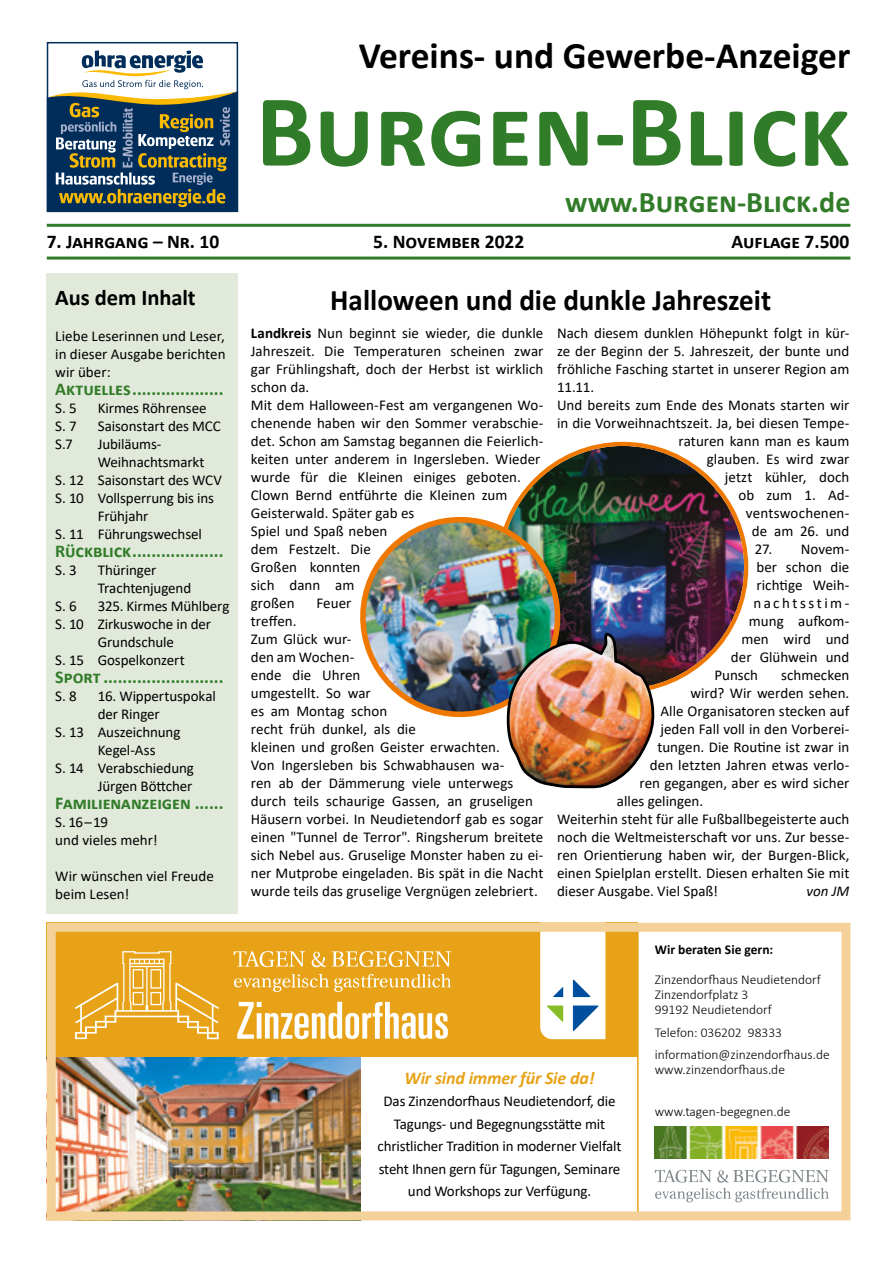
<style>
.page{position:relative;width:893px;height:1263px;background:#fff}
.page>*{position:absolute;margin:0;border:0;box-sizing:border-box;transform-origin:0 0}
.t1{font:700 103.5px "Calibri";color:#317c28}
.t2{font:700 37.5px "Calibri";color:#000}
.Headline_1{font:700 30px "Calibri";color:#000}
.t3{font:700 30px "Calibri";color:#317c28}
.Headline_grüner_Kast{font:700 22.5px "Calibri";letter-spacing:-.005em;color:#000}
.t4{font:700 19.5px "Calibri";color:#000}
.Fließtext{font:700 18px "Calibri";letter-spacing:-.005em;color:#317c28}
.t5{font:italic 700 18px "Calibri";letter-spacing:-.01em;color:#e7a217}
.Fließtext-2{font:15px/18px "Calibri";color:#000}
.Fließtext-3{font:15px "Calibri";letter-spacing:.165em;color:#000}
.Fließtext-4{font:italic 15px "Calibri";color:#000}
.t6{font:300 13.5px/15px "Calibri";color:#000}
.t7{font:700 13.5px "Calibri";color:#000}
.s1{font-weight:700}
</style>
<div class="page">
<div style="left:47px;top:273px;width:191px;height:641px;background:#e1e9db"></div>
<img style="left:510px;top:446px;width:234px;height:242px">
<img style="left:360px;top:511px;width:300px;height:278px">
<svg style="left:50px;top:50px;width:185px;height:159px"></svg>
<div style="left:47px;top:42px;width:191px;height:170px;border:2px solid #002d59"></div>
<hr style="left:47px;top:224px;width:803px;height:3px;background:#317c28">
<hr style="left:47px;top:257px;width:803px;height:3px;background:#317c28">
<img style="left:57px;top:1057px;width:304px;height:153px">
<div style="left:47px;top:923px;width:591px;height:134px;background:#e7a217"></div>
<svg style="left:540px;top:933px;width:65px;height:106px;background:#e7eef0"></svg>
<svg style="left:655px;top:1170px;width:174px;height:32px"></svg>
<img style="left:655px;top:1126px;width:174px;height:33px">
<hr style="left:637px;top:925px;width:2px;height:295px;background:#e7a217">
<svg style="left:75px;top:951px;width:376px;height:88px"></svg>
<div style="left:47px;top:923px;width:803px;height:297px;border:9px solid #f4d199"></div>
<p class="t2" style="left:359px;top:29px;width:493px">Vereins- und Gewerbe-Anzeiger</p>
<p class="t1" style="left:256px;top:58px;width:596px">Burgen-Blick</p>
<p class="t3" style="left:565px;top:181px;width:287px">www.Burgen-Blick.de</p>
<p class="t4" style="left:47px;top:228px;width:174px">7. Jahrgang – Nr. 10</p>
<p class="t4" style="left:373px;top:228px;width:153px">5. November 2022</p>
<p class="t4" style="left:731px;top:228px;width:119px">Auflage 7.500</p>
<p class="Headline_grüner_Kast" style="left:55px;top:282px;width:142px">Aus dem Inhalt</p>
<p class="Fließtext-2" style="left:55px;top:327px;width:171px">Liebe Leserinnen und Leser,</p>
<p class="Fließtext-2" style="left:55px;top:345px;width:172px">in dieser Ausgabe berichten wir über:</p>
<p class="Fließtext" style="left:55px;top:376px;width:170px">Aktuelles...................</p>
<p class="Fließtext-2" style="left:55px;top:399px;width:23px">S. 5</p>
<p class="Fließtext-2" style="left:98px;top:399px;width:110px">Kirmes Röhrensee</p>
<p class="Fließtext-2" style="left:55px;top:417px;width:23px">S. 7</p>
<p class="Fließtext-2" style="left:98px;top:417px;width:124px">Saisonstart des MCC</p>
<p class="Fließtext-2" style="left:55px;top:435px;width:19px">S.7</p>
<p class="Fließtext-2" style="left:98px;top:435px;width:65px">Jubiläums-</p>
<p class="Fließtext-2" style="left:98px;top:453px;width:108px">Weihnachtsmarkt</p>
<p class="Fließtext-2" style="left:55px;top:471px;width:168px">S. 12 Saisonstart des WCV</p>
<p class="Fließtext-2" style="left:98px;top:489px;width:118px;text-indent:-43px">S. 10 Vollsperrung bis ins<br>Frühjahr</p>
<p class="Fließtext-2" style="left:55px;top:525px;width:148px">S. 11 Führungswechsel</p>
<p class="Fließtext" style="left:55px;top:538px;width:170px">Rückblick...................</p>
<p class="Fließtext-2" style="left:55px;top:561px;width:23px">S. 3</p>
<p class="Fließtext-2" style="left:98px;top:561px;width:95px">Thüringer<br>Trachtenjugend</p>
<p class="Fließtext-2" style="left:55px;top:597px;width:23px">S. 6</p>
<p class="Fließtext-2" style="left:98px;top:597px;width:133px">325. Kirmes Mühlberg</p>
<p class="Fließtext-2" style="left:55px;top:615px;width:157px;text-align:center">S. 10 Zirkuswoche in der<br>Grundschule</p>
<p class="Fließtext-2" style="left:55px;top:651px;width:131px">S. 15 Gospelkonzert</p>
<p class="Fließtext" style="left:55px;top:664px;width:170px">Sport .........................</p>
<p class="Fließtext-2" style="left:55px;top:687px;width:23px">S. 8</p>
<p class="Fließtext-2" style="left:98px;top:687px;width:120px">16. Wippertuspokal der Ringer</p>
<p class="Fließtext-2" style="left:98px;top:723px;width:84px;text-indent:-43px">S. 13 Auszeichnung<br>Kegel-Ass</p>
<p class="Fließtext-2" style="left:55px;top:759px;width:140px;text-align:right">S. 14 Verabschiedung -Jürgen Böttcher</p>
<p class="Fließtext" style="left:55px;top:790px;width:170px">Familienanzeigen ......</p>
<p class="Fließtext-2" style="left:55px;top:813px;width:54px">S. 16 – 19</p>
<p class="Fließtext-2" style="left:55px;top:831px;width:104px">und vieles mehr!</p>
<p class="Fließtext-2" style="left:55px;top:867px;width:160px">Wir wünschen viel Freude beim Lesen!</p>
<p class="Headline_1" style="left:330px;top:278px;width:442px">Halloween und die dunkle Jahreszeit</p>
<p class="Fließtext-2" style="left:251px;top:324px;width:294px;text-align:justify"><span class="s1">Landkreis</span> Nun beginnt sie wieder, die dunkle Jahreszeit. Die Temperaturen scheinen zwar gar Frühlingshaft, doch der Herbst ist wirklich schon da.</p>
<p class="Fließtext-2" style="left:251px;top:396px;width:294px">Mit dem Halloween-Fest am vergangenen Wo&shy;chenende haben wir den Sommer verabschie&shy;det. Schon am Samstag begannen die Feierlich&shy;keiten unter anderem in Ingersleben. Wieder wurde für die Kleinen einiges geboten.<br>Clown Bernd entführte die Kleinen zum<br>Geisterwald. Später gab es<br>Spiel und Spaß neben<br>dem Festzelt. Die<br>Großen konnten<br>sich dann am<br>großen</p>
<p class="Fließtext-2" style="left:316px;top:594px;width:37px">Feuer</p>
<p class="Fließtext-2" style="left:251px;top:612px;width:47px">treffen.</p>
<p class="Fließtext-2" style="left:251px;top:630px;width:294px">Zum Glück wur-<br>den am Wochen-<br>ende die Uhren<br>umgestellt. So war<br>es am Montag schon<br>recht früh dunkel, als die<br>kleinen und großen Geister erwachten.<br>Von Ingersleben bis Schwabhausen wa-<br>ren ab der Dämmerung viele unterwegs durch teils schaurige Gassen, an gruseligen Häusern vorbei. In Neudietendorf gab es sogar einen "Tunnel de Terror". Ringsherum breitete sich Nebel aus. Gruselige Monster haben zu ei&shy;ner Mutprobe eingeladen. Bis spät in die Nacht wurde teils das gruselige Vergnügen zelebriert.</p>
<p class="Fließtext-2" style="left:557px;top:324px;width:294px;text-align:justify">Nach diesem dunklen Höhepunkt folgt in kür&shy;ze der Beginn der 5. Jahreszeit, der bunte und fröhliche Fasching startet in unserer Region am 11.11.</p>
<p class="Fließtext-2" style="left:557px;top:396px;width:294px;text-align:right">Und bereits zum Ende des Monats starten wir in die Vorweihnachtszeit. Ja, bei diesen Tempe&shy;raturen kann man es kaum<br>glauben. Es wird zwar<br>jetzt kühler, doch<br>ob zum 1. Ad-<br>ventswochenen-<br>de am 26. und</p>
<p class="Fließtext-2" style="left:755px;top:540px;width:96px">27. Novem-</p>
<p class="Fließtext-2" style="left:756px;top:558px;width:95px">ber schon die</p>
<p class="Fließtext-2" style="left:756px;top:576px;width:94px">richtige Weih-</p>
<p class="Fließtext-3" style="left:753px;top:593px;width:97px">nachtsstim-</p>
<p class="Fließtext-2" style="left:749px;top:612px;width:102px">mung aufkom-</p>
<p class="Fließtext-2" style="left:741px;top:630px;width:109px">men wird und</p>
<p class="Fließtext-2" style="left:731px;top:648px;width:120px">der Glühwein und</p>
<p class="Fließtext-2" style="left:714px;top:666px;width:45px">Punsch</p>
<p class="Fließtext-2" style="left:781px;top:666px;width:70px">schmecken</p>
<p class="Fließtext-2" style="left:690px;top:684px;width:160px">wird? Wir werden sehen.</p>
<p class="Fließtext-2" style="left:660px;top:702px;width:190px">Alle Organisatoren stecken auf</p>
<p class="Fließtext-2" style="left:660px;top:720px;width:190px">jeden Fall voll in den Vorberei-</p>
<p class="Fließtext-2" style="left:657px;top:738px;width:193px">tungen. Die Routine ist zwar in</p>
<p class="Fließtext-2" style="left:650px;top:756px;width:201px">den letzten Jahren etwas verlo-</p>
<p class="Fließtext-2" style="left:639px;top:774px;width:212px">ren gegangen, aber es wird sicher</p>
<p class="Fließtext-2" style="left:617px;top:792px;width:88px">alles gelingen.</p>
<p class="Fließtext-2" style="left:557px;top:810px;width:294px;text-align:justify">Weiterhin steht für alle Fußballbegeisterte auch noch die Weltmeisterschaft vor uns. Zur besse&shy;ren Orientierung haben wir, der Burgen-Blick, einen Spielplan erstellt. Diesen erhalten Sie mit dieser Ausgabe. Viel Spaß!</p>
<p class="Fließtext-4" style="left:806px;top:881px;width:45px">von JM</p>
<p class="t5" style="left:405px;top:1065px;width:192px">Wir sind immer für Sie da!</p>
<p class="Fließtext-2" style="left:378px;top:1089px;width:245px;line-height:22.5px;text-align:center">Das Zinzendorfhaus Neudietendorf, die Tagungs- und Begegnungsstätte mit christlicher Tradition in moderner Vielfalt steht Ihnen gern für Tagungen, Seminare und Workshops zur Verfügung.</p>
<p class="t7" style="left:655px;top:940px;width:120px">Wir beraten Sie gern:</p>
<p class="t6" style="left:655px;top:972px;width:167px">Zinzendorfhaus Neudietendorf<br>Zinzendorfplatz 3<br>99192 Neudietendorf</p>
<p class="t6" style="left:655px;top:1021px;width:176px;line-height:22.5px">Telefon: 036202 98333 information@zinzendorfhaus.de</p>
<p class="t6" style="left:655px;top:1062px;width:132px">www.zinzendorfhaus.de</p>
<p class="t6" style="left:655px;top:1104px;width:137px">www.tagen-begegnen.de</p>
</div>
